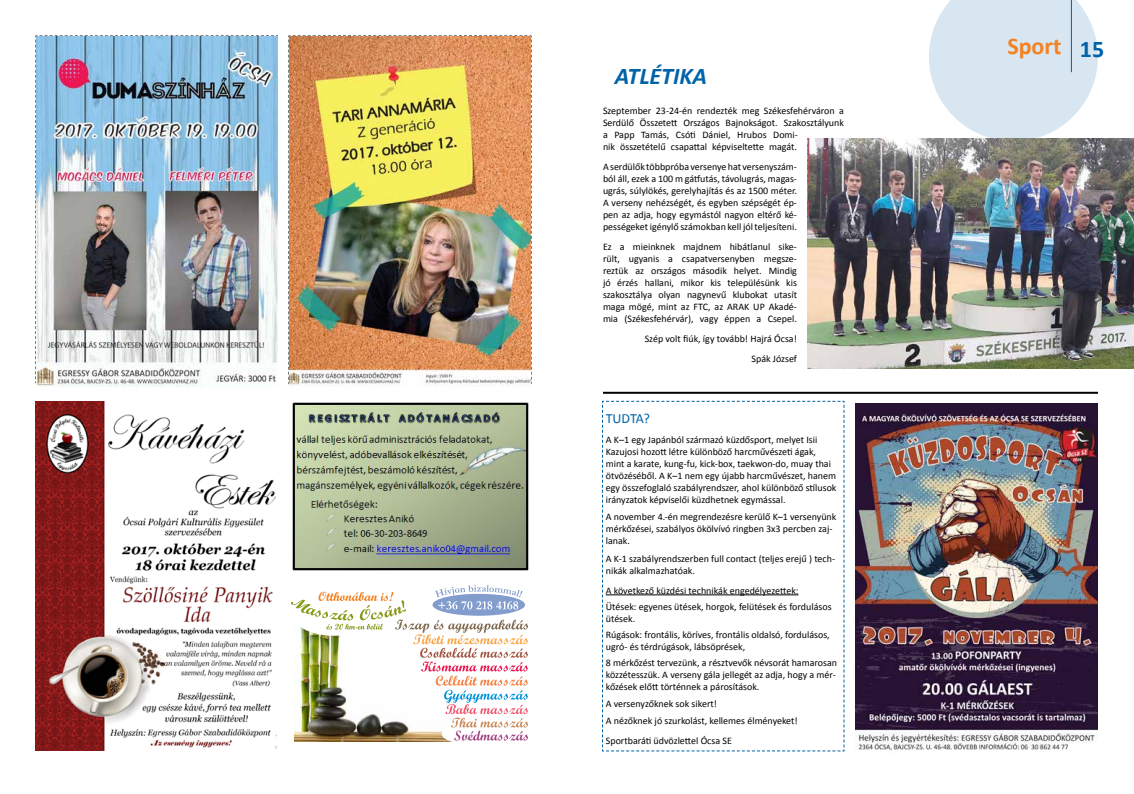
<style>
.page{position:relative;width:1134px;height:794px;background:#fff}
.page>*{position:absolute;margin:0;border:0;box-sizing:border-box;transform-origin:0 0}
.t1{font:italic 700 24px "Calibri";color:#0063a9}
.t2{font:700 24px "Calibri";color:#f58220}
.t3{font:700 24px "Calibri";color:#0063a9}
.t4{font:14px "Calibri";letter-spacing:-.005em;color:#0063a9}
.t5{font:10px/12px "Calibri";color:#000}
</style>
<div class="page">
<svg style="left:929px;top:0;width:169px;height:139px;background:#dbe8f1"></svg>
<img style="left:292px;top:402px;width:236px;height:168px">
<img style="left:291px;top:585px;width:237px;height:155px">
<img style="left:36px;top:402px;width:241px;height:349px">
<img style="left:36px;top:36px;width:241px;height:351px">
<img style="left:289px;top:36px;width:242px;height:351px">
<img style="left:856px;top:403px;width:241px;height:348px">
<svg style="left:602px;top:400px;width:243px;height:352px"></svg>
<img style="left:808px;top:139px;width:326px;height:230px">
<hr style="left:603px;top:392px;width:495px;height:2px;background:#000">
<h1 class="t1" style="left:615px;top:60px;width:94px">ATLÉTIKA</h1>
<p class="t5" style="left:603px;top:105px;width:243px">Szeptember 23-24-én rendezték meg Székesfehérváron a Serdülő Összetett Országos Bajnokságot. Szakosztályunk a Papp Tamás, Csóti Dániel, Hrubos Domi-<br>nik összetételű csapattal képviseltette magát.</p>
<p class="t5" style="left:603px;top:161px;width:195px;text-align:justify">A serdülők többpróba versenye hat versenyszám&shy;ból áll, ezek a 100 m gátfutás, távolugrás, magas&shy;ugrás, súlylökés, gerelyhajítás és az 1500 méter.<br>A verseny nehézségét, és egyben szépségét ép&shy;pen az adja, hogy egymástól nagyon eltérő ké&shy;pességeket igénylő számokban kell jól teljesíteni.</p>
<p class="t5" style="left:603px;top:241px;width:196px;text-align:justify">Ez a mieinknek majdnem hibátlanul sike&shy;rült, ugyanis a csapatversenyben megsze&shy;reztük az országos második helyet. Mindig jó érzés hallani, mikor kis településünk kis szakosztálya olyan nagynevű klubokat utasít maga mögé, mint az FTC, az ARAK UP Akadé&shy;mia (Székesfehérvár), vagy éppen a Csepel.</p>
<p class="t5" style="left:645px;top:329px;width:154px;line-height:20px;text-align:right">Szép volt fiúk, így tovább! Hajrá Ócsa!<br>Spák József</p>
<h2 class="t4" style="left:606px;top:409px;width:46px">TUDTA?</h2>
<p class="t5" style="left:606px;top:433px;width:232px">A K–1 egy Japánból származó küzdősport, melyet Isii Kazujosi hozott létre különböző harcművészeti ágak, mint a karate, kung-fu, kick-box, taekwon-do, muay thai ötvözéséből. A K–1 nem egy újabb harcművészet, hanem egy összefoglaló szabályrendszer, ahol különböző stílusok irányzatok képviselői küzdhetnek egymással.</p>
<p class="t5" style="left:606px;top:510px;width:232px">A november 4.-én megrendezésre kerülő K–1 versenyünk mérkőzései, szabályos ökölvívó ringben 3x3 percben zaj&shy;lanak.</p>
<p class="t5" style="left:606px;top:552px;width:231px">A K-1 szabályrendszerben full contact (teljes erejű ) tech&shy;nikák alkalmazhatóak.</p>
<p class="t5" style="left:606px;top:582px;width:227px;line-height:16px">A következő küzdési technikák engedélyezettek:<br>Ütések: egyenes ütések, horgok, felütések és fordulásos</p>
<p class="t5" style="left:606px;top:610px;width:225px;line-height:16px">ütések.<br>Rúgások: frontális, köríves, frontális oldalsó, fordulásos,</p>
<p class="t5" style="left:606px;top:638px;width:233px;line-height:16px">ugró- és térdrúgások, lábsöprések,<br>8 mérkőzést tervezünk, a résztvevők névsorát hamarosan</p>
<p class="t5" style="left:606px;top:668px;width:231px">közzétesszük. A verseny gála jellegét az adja, hogy a mér&shy;kőzések előtt történnek a párosítások.</p>
<p class="t5" style="left:606px;top:695px;width:193px;line-height:17px">A versenyzőknek sok sikert!<br>A nézőknek jó szurkolást, kellemes élményeket!</p>
<p class="t5" style="left:606px;top:734px;width:128px">Sportbaráti üdvözlettel Ócsa SE</p>
<h1 class="t2" style="left:1007px;top:31px;width:55px">Sport</h1>
<h1 class="t3" style="left:1080px;top:34px;width:26px">15</h1>
</div>
